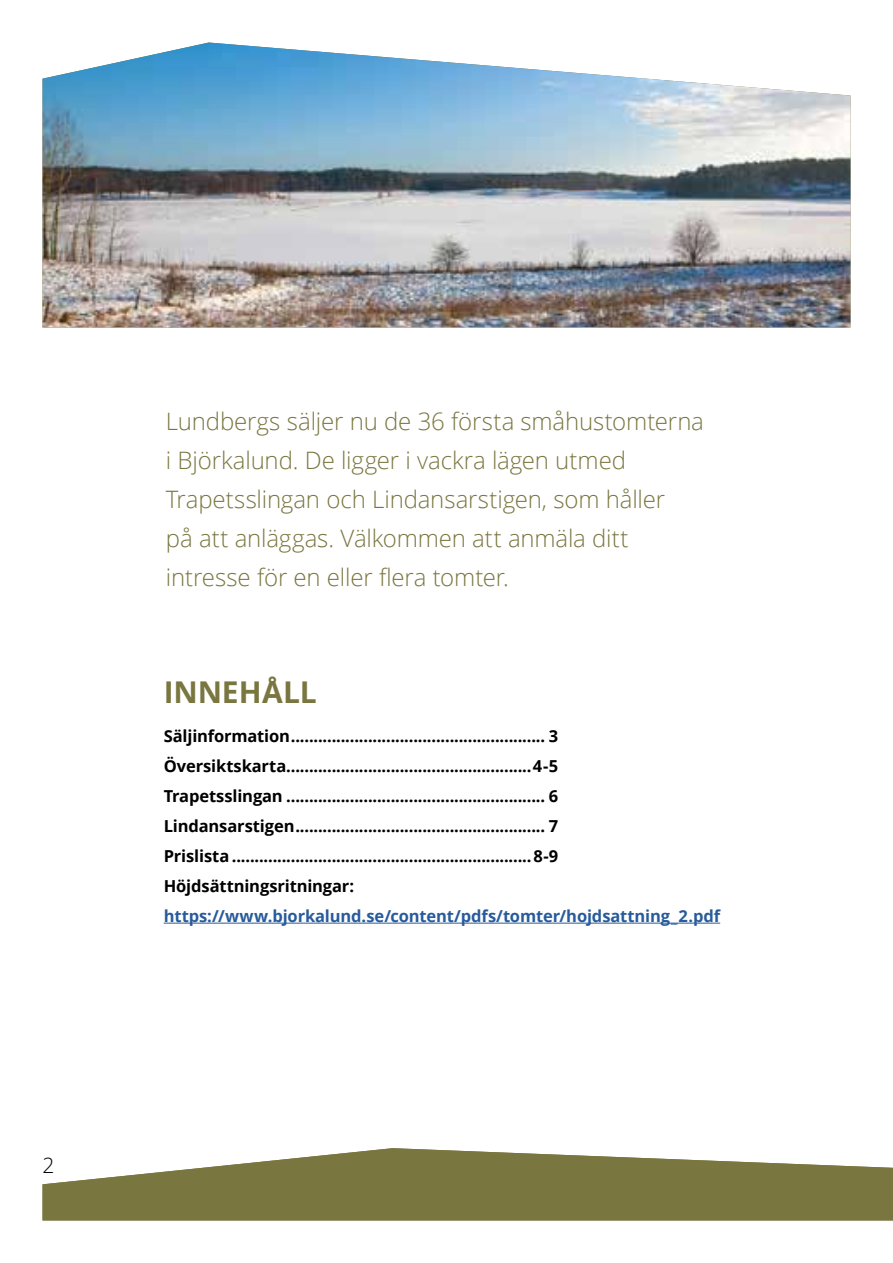
<style>
.page{position:relative;width:893px;height:1263px;background:#fff}
.page>*{position:absolute;margin:0;border:0;box-sizing:border-box;transform-origin:0 0}
.t1{font:700 30px "Open Sans";letter-spacing:-.005em;color:#7a763f}
.t2{font:300 24px/39px "Open Sans";letter-spacing:-.005em;color:#7a763f}
.t3{font:300 21px "Open Sans";color:#000}
.t4{font:700 16.5px/30px "Open Sans";letter-spacing:-.01em;color:#000;text-align:justify}
.t5{font:700 16.5px "Open Sans";letter-spacing:-.01em;color:#275b9b}
</style>
<div class="page">
<svg style="left:43px;top:1148px;width:850px;height:72px;fill:#7a763f"></svg>
<img style="left:43px;top:43px;width:807px;height:284px">
<hr style="left:164px;top:923px;width:556px;height:1px;background:#275b9b">
<p class="t3" style="left:43px;top:1151px;width:13px">2</p>
<h2 class="t2" style="left:166px;top:401px;width:540px">Lundbergs säljer nu de 36 första småhustomterna i Björkalund. De ligger i vackra lägen utmed Trapetsslingan och Lindansarstigen, som håller<br>på att anläggas. Välkommen att anmäla ditt intresse för en eller flera tomter.</h2>
<h1 class="t1" style="left:164px;top:671px;width:155px">INNEHÅLL</h1>
<p class="t4" style="left:164px;top:720px;width:396px">Säljinformation........................................................ 3<br>Översiktskarta......................................................4-5<br>Trapetsslingan ......................................................... 6<br>Lindansarstigen....................................................... 7<br>Prislista..................................................................8-9<br>Höjdsättningsritningar:</p>
<p class="t5" style="left:164px;top:904px;width:558px">https://www.bjorkalund.se/content/pdfs/tomter/hojdsattning_2.pdf</p>
</div>
